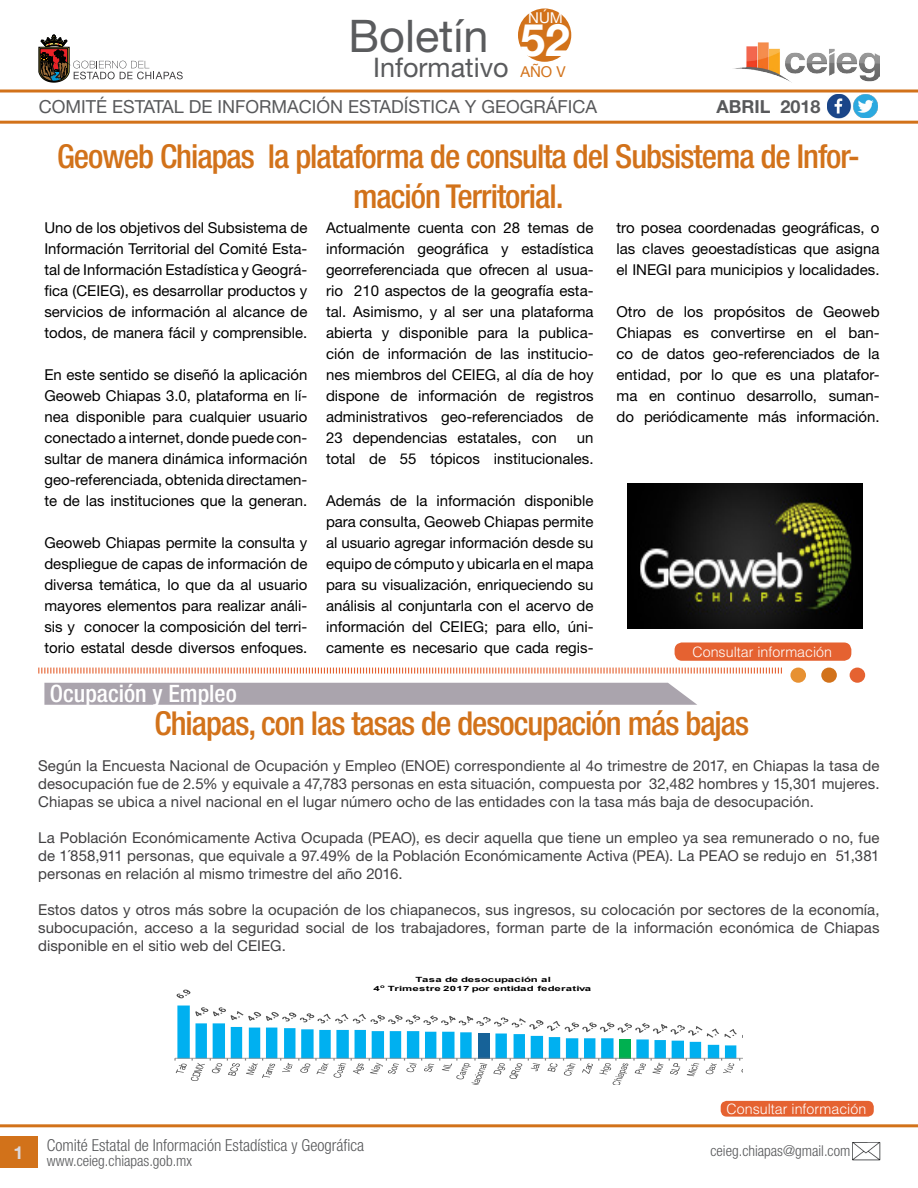
<style>
.page{position:relative;width:918px;height:1188px;background:#fff}
.page>*{position:absolute;margin:0;border:0;box-sizing:border-box;transform-origin:0 0}
.t1{font:45px "Helvetica Neue LT Std";color:#5a5b5d}
.t2{font:700 45px "Helvetica Neue LT Std";color:#fff}
.t3{font:500 condensed 33px/39.6px "Helvetica Neue LT Std";letter-spacing:-.03em;color:#d2721a;text-align:center}
.t4{font:27px "Helvetica Neue LT Std";color:#5a5b5d}
.t5{font:500 condensed 24px "Helvetica Neue LT Std";color:#fff}
.t6{font:18px "Helvetica Neue LT Std";color:#58595b}
.t7{font:700 18px "Helvetica Neue LT Std";color:#58595b}
.t8{font:700 18px "Helvetica Neue LT Std";color:#dcd9dd}
.t9{font:300 condensed 16.5px "Helvetica Neue LT Std";color:#58595b}
.t10{font:15px/21px "Helvetica Neue LT Std";color:#000;text-align:justify}
.t11{font:15px/18px "Helvetica Neue LT Std";letter-spacing:.005em;color:#414042;text-align:justify}
.t12{font:300 condensed 15px "Helvetica Neue LT Std";color:#58595b}
.t13{font:15px "Helvetica Neue LT Std";color:#d2721a}
.t14{font:15px "Helvetica Neue LT Std";color:#fff}
.t15{font:300 14.25px "Helvetica LT Std";color:#fff}
.t16{font:700 7.2px/8.4px "Arial";letter-spacing:.015em;color:#000;text-align:center;scale:1.6 1}
</style>
<div class="page">
<img style="left:733px;top:42px;width:147px;height:40px">
<hr style="left:0;top:121px;width:918px;height:3px;background:#d2721a">
<hr style="left:0;top:90px;width:918px;height:3px;background:#d2721a">
<hr style="left:0;top:1124px;width:918px;height:3px;background:#d2721a">
<div style="left:0;top:1136px;width:37px;height:32px;background:#d2721a"></div>
<svg style="left:39px;top:34px;width:144px;height:49px"></svg>
<img style="left:827px;top:94px;width:24px;height:24px">
<img style="left:854px;top:94px;width:24px;height:24px">
<img style="left:852px;top:1142px;width:28px;height:18px">
<div style="left:518px;top:8px;width:53px;height:54px;background:#d2721a;border-radius:50%"></div>
<div style="left:790px;top:668px;width:16px;height:15px;background:#e79132;border-radius:50%"></div>
<div style="left:821px;top:668px;width:16px;height:15px;background:#d2721a;border-radius:50%"></div>
<div style="left:850px;top:668px;width:15px;height:15px;background:#e56231;border-radius:50%"></div>
<svg style="left:38px;top:667px;width:744px;height:7px"></svg>
<div style="left:675px;top:642px;width:176px;height:19px;background:#e56231;border-radius:8px"></div>
<div style="left:721px;top:1101px;width:153px;height:16px;background:#e56231;border-radius:6px"></div>
<img style="left:628px;top:483px;width:235px;height:145px">
<div style="left:44px;top:683px;width:653px;height:22px;background:#aaa4ad"></div>
<svg style="left:174px;top:989px;width:568px;height:95px"></svg>
<h1 class="t1" style="left:348px;top:9px;width:141px">Boletín</h1>
<h3 class="t4" style="left:373px;top:52px;width:137px">Informativo</h3>
<p class="t14" style="left:528px;top:9px;width:36px">NÚM</p>
<h1 class="t2" style="left:520px;top:12px;width:52px">52</h1>
<p class="t13" style="left:520px;top:63px;width:47px">AÑO V</p>
<p class="t6" style="left:39px;top:96px;width:560px">COMITÉ ESTATAL DE INFORMACIÓN ESTADÍSTICA Y GEOGRÁFICA</p>
<p class="t7" style="left:716px;top:95px;width:106px">ABRIL 2018</p>
<h2 class="t3" style="left:57px;top:136px;width:804px">Geoweb Chiapas la plataforma de consulta del Subsistema de Infor&shy;mación Territorial.</h2>
<p class="t10" style="left:44px;top:217px;width:265px">Uno de los objetivos del Subsistema de Información Territorial del Comité Esta&shy;tal de Información Estadística y Geográ&shy;fica (CEIEG), es desarrollar productos y servicios de información al alcance de todos, de manera fácil y comprensible.</p>
<p class="t10" style="left:44px;top:364px;width:265px">En este sentido se diseñó la aplicación Geoweb Chiapas 3.0, plataforma en lí&shy;nea disponible para cualquier usuario conectado a internet, donde puede con&shy;sultar de manera dinámica información geo-referenciada, obtenida directamen&shy;te de las instituciones que la generan.</p>
<p class="t10" style="left:44px;top:532px;width:265px">Geoweb Chiapas permite la consulta y despliegue de capas de información de diversa temática, lo que da al usuario mayores elementos para realizar análi&shy;sis y conocer la composición del terri&shy;torio estatal desde diversos enfoques.</p>
<h3 class="t5" style="left:50px;top:679px;width:188px">Ocupación y Empleo</h3>
<p class="t10" style="left:326px;top:217px;width:269px">Actualmente cuenta con 28 temas de información geográfica y estadística georreferenciada que ofrecen al usua&shy;rio 210 aspectos de la geografía esta&shy;tal. Asimismo, y al ser una plataforma abierta y disponible para la publica&shy;ción de información de las institucio&shy;nes miembros del CEIEG, al día de hoy dispone de información de registros administrativos geo-referenciados de 23 dependencias estatales, con</p>
<p class="t10" style="left:326px;top:427px;width:269px;text-align:right">un<br>total de 55 tópicos institucionales.</p>
<p class="t10" style="left:326px;top:490px;width:269px">Además de la información disponible para consulta, Geoweb Chiapas permite al usuario agregar información desde su equipo de cómputo y ubicarla en el mapa para su visualización, enriqueciendo su análisis al conjuntarla con el acervo de información del CEIEG; para ello, úni&shy;camente es necesario que cada regis-</p>
<p class="t10" style="left:617px;top:217px;width:264px">tro posea coordenadas geográficas, o las claves geoestadísticas que asigna el INEGI para municipios y localidades.</p>
<p class="t10" style="left:617px;top:301px;width:265px">Otro de los propósitos de Geoweb Chiapas es convertirse en el ban&shy;co de datos geo-referenciados de la entidad, por lo que es una platafor&shy;ma en continuo desarrollo, suman&shy;do periódicamente más información.</p>
<p class="t15" style="left:693px;top:643px;width:141px">Consultar información</p>
<h2 class="t3" style="left:155px;top:703px;width:596px">Chiapas, con las tasas de desocupación más bajas</h2>
<p class="t11" style="left:38px;top:756px;width:843px">Según la Encuesta Nacional de Ocupación y Empleo (ENOE) correspondiente al 4o trimestre de 2017, en Chiapas la tasa de desocupación fue de 2.5% y equivale a 47,783 personas en esta situación, compuesta por 32,482 hombres y 15,301 mujeres.<br>Chiapas se ubica a nivel nacional en el lugar número ocho de las entidades con la tasa más baja de desocupación.</p>
<p class="t11" style="left:38px;top:828px;width:843px">La Población Económicamente Activa Ocupada (PEAO), es decir aquella que tiene un empleo ya sea remunerado o no, fue de 1´858,911 personas, que equivale a 97.49% de la Población Económicamente Activa (PEA). La PEAO se redujo en 51,381 personas en relación al mismo trimestre del año 2016.</p>
<p class="t11" style="left:38px;top:900px;width:843px">Estos datos y otros más sobre la ocupación de los chiapanecos, sus ingresos, su colocación por sectores de la economía, subocupación, acceso a la seguridad social de los trabajadores, forman parte de la información económica de Chiapas disponible en el sitio web del CEIEG.</p>
<p class="t16" style="left:374px;top:976px;width:138px">Tasa de desocupación al<br>4<sup>o</sup> Trimestre 2017 por entidad federativa</p>
<p class="t8" style="left:14px;top:1142px;width:12px">1</p>
<p class="t9" style="left:47px;top:1135px;width:319px">Comité Estatal de Información Estadística y Geográfica</p>
<p class="t12" style="left:47px;top:1152px;width:147px">www.ceieg.chiapas.gob.mx</p>
<p class="t15" style="left:727px;top:1100px;width:141px">Consultar información</p>
<p class="t12" style="left:710px;top:1142px;width:141px">ceieg.chiapas@gmail.com</p>
</div>
